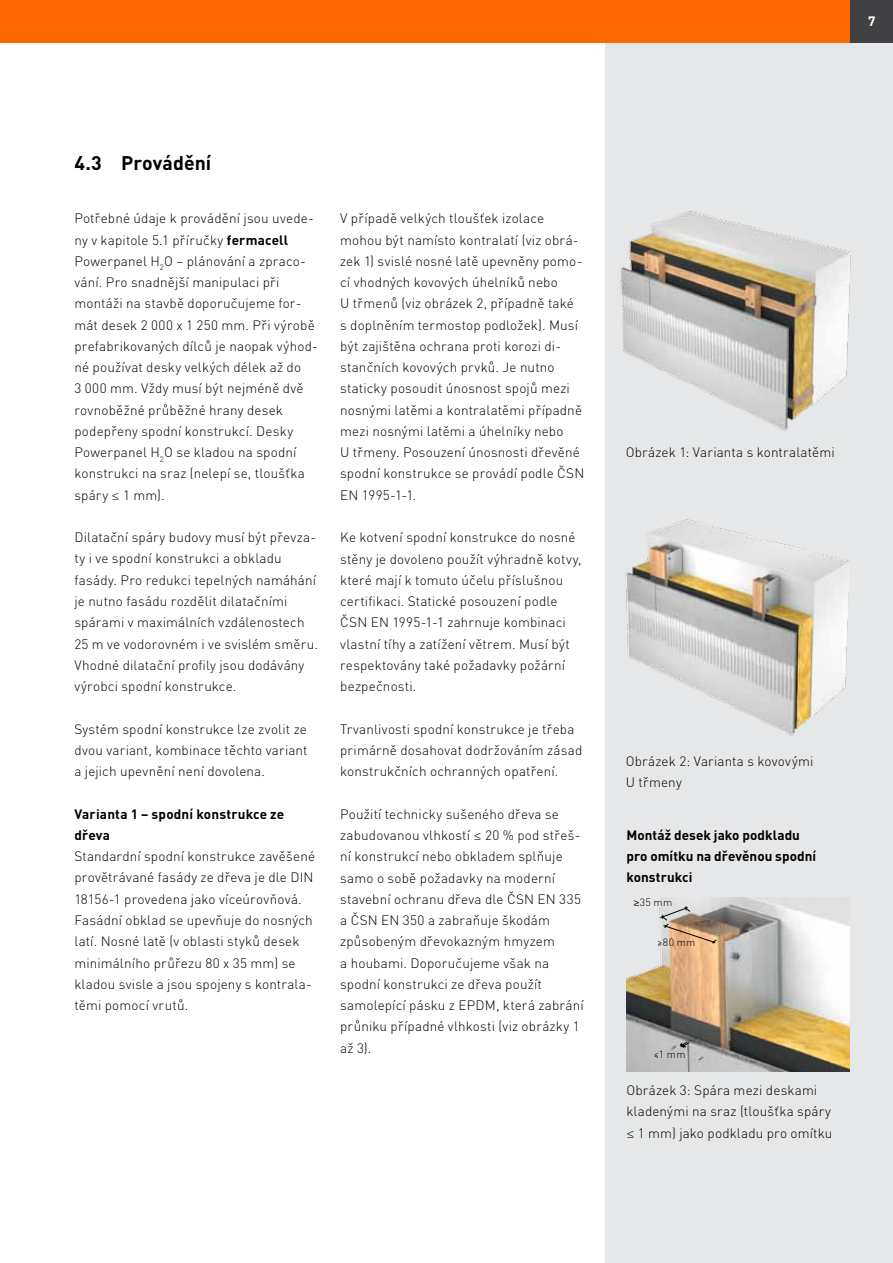
<style>
.page{position:relative;width:893px;height:1263px;background:#fff}
.page>*{position:absolute;margin:0;border:0;box-sizing:border-box;transform-origin:0 0}
.t1{font:700 19.5px "DIN Pro";color:#000}
.t2{font:300 13.5px/21.3px "DIN Pro";letter-spacing:.01em;color:#000}
.t3{font:700 13.5px/21.3px "DIN Pro";letter-spacing:.005em;color:#000}
.t4{font:700 13.5px "DIN Pro";color:#fff}
.t5{font:300 10.5px "DIN Pro";letter-spacing:.02em;color:#000}
.s1{font-weight:700}
.s2{font-family:"Myriad Pro"}
.s3{font-family:"Myriad Pro";font-weight:400}
</style>
<div class="page">
<div style="left:606px;top:43px;width:287px;height:1220px;background:#e6e7e8"></div>
<img style="left:626px;top:898px;width:224px;height:173px">
<svg style="left:659px;top:906px;width:58px;height:38px"></svg>
<svg style="left:679px;top:1041px;width:11px;height:7px"></svg>
<img style="left:620px;top:211px;width:231px;height:220px">
<img style="left:625px;top:519px;width:225px;height:217px">
<div style="left:0;top:0;width:850px;height:43px;background:#ff6a00"></div>
<div style="left:850px;top:0;width:43px;height:43px;background:#414042"></div>
<p class="t4" style="left:868px;top:12px;width:9px">7</p>
<h1 class="t1" style="left:74px;top:150px;width:138px">4.3 Provádění</h1>
<p class="t2" style="left:74px;top:207px;width:245px">Potřebné údaje k provádění jsou uvede&shy;ny v kapitole 5.1 příručky <span class="s1">fermacell </span>Powerpanel H<sub>2</sub>O – plánování a zpraco&shy;vání. Pro snadnější manipulaci při montáži na stavbě doporučujeme for&shy;mát desek 2 000 x 1 250 mm. Při výrobě prefabrikovaných dílců je naopak výhod&shy;né používat desky velkých délek až do<br>3 000 mm. Vždy musí být nejméně dvě rovnoběžné průběžné hrany desek podepřeny spodní konstrukcí. Desky Powerpanel H<sub>2</sub>O se kladou na spodní konstrukci na sraz (nelepí se, tloušťka spáry <span class="s2">≤</span> 1 mm).</p>
<p class="t2" style="left:74px;top:526px;width:245px">Dilatační spáry budovy musí být převza&shy;ty i ve spodní konstrukci a obkladu fasády. Pro redukci tepelných namáhání je nutno fasádu rozdělit dilatačními spárami v maximálních vzdálenostech 25 m ve vodorovném i ve svislém směru.<br>Vhodné dilatační profily jsou dodávány výrobci spodní konstrukce.</p>
<p class="t2" style="left:74px;top:717px;width:235px;text-align:justify">Systém spodní konstrukce lze zvolit ze dvou variant, kombinace těchto variant a jejich upevnění není dovolena.</p>
<p class="t3" style="left:74px;top:802px;width:211px">Varianta 1 – spodní konstrukce ze dřeva</p>
<p class="t2" style="left:74px;top:845px;width:242px">Standardní spodní konstrukce zavěšené provětrávané fasády ze dřeva je dle DIN 18156-1 provedena jako víceúrovňová.<br>Fasádní obklad se upevňuje do nosných latí. Nosné latě (v oblasti styků desek minimálního průřezu 80 x 35 mm) se kladou svisle a jsou spojeny s kontrala&shy;těmi pomocí vrutů.</p>
<p class="t2" style="left:340px;top:207px;width:246px">V případě velkých tloušťek izolace mohou být namísto kontralatí (viz obrá&shy;zek 1) svislé nosné latě upevněny pomo&shy;cí vhodných kovových úhelníků nebo<br>U třmenů (viz obrázek 2, případně také<br>s doplněním termostop podložek). Musí být zajištěna ochrana proti korozi di&shy;stančních kovových prvků. Je nutno staticky posoudit únosnost spojů mezi nosnými latěmi a kontralatěmi případně mezi nosnými latěmi a úhelníky nebo<br>U třmeny. Posouzení únosnosti dřevěné spodní konstrukce se provádí podle ČSN EN 1995-1-1.</p>
<p class="t2" style="left:340px;top:526px;width:243px">Ke kotvení spodní konstrukce do nosné stěny je dovoleno použít výhradně kotvy, které mají k tomuto účelu příslušnou certifikaci. Statické posouzení podle ČSN EN 1995-1-1 zahrnuje kombinaci vlastní tíhy a zatížení větrem. Musí být respektovány také požadavky požární bezpečnosti.</p>
<p class="t2" style="left:340px;top:718px;width:244px">Trvanlivosti spodní konstrukce je třeba primárně dosahovat dodržováním zásad konstrukčních ochranných opatření.</p>
<p class="t2" style="left:340px;top:803px;width:245px">Použití technicky sušeného dřeva se zabudovanou vlhkostí <span class="s2">≤</span> 20 % pod střeš&shy;ní konstrukcí nebo obkladem splňuje samo o sobě požadavky na moderní stavební ochranu dřeva dle ČSN EN 335 a ČSN EN 350 a zabraňuje škodám způsobeným dřevokazným hmyzem<br>a houbami. Doporučujeme však na spodní konstrukci ze dřeva použít samolepící pásku z EPDM, která zabrání průniku případné vlhkosti (viz obrázky 1 až 3).</p>
<p class="t2" style="left:626px;top:441px;width:210px">Obrázek 1: Varianta s kontralatěmi</p>
<p class="t2" style="left:626px;top:749px;width:189px">Obrázek 2: Varianta s kovovými<br>U třmeny</p>
<p class="t3" style="left:626px;top:824px;width:191px">Montáž desek jako podkladu pro omítku na dřevěnou spodní konstrukci</p>
<p class="t5" style="left:634px;top:894px;width:40px"><span class="s3">≥</span>35 mm</p>
<p class="t5" style="left:657px;top:935px;width:40px">≥80 mm</p>
<p class="t5" style="left:654px;top:1047px;width:33px">≤1 mm</p>
<p class="t2" style="left:626px;top:1079px;width:208px">Obrázek 3: Spára mezi deskami kladenými na sraz (tloušťka spáry <span class="s2">≤</span> 1 mm) jako podkladu pro omítku</p>
</div>
